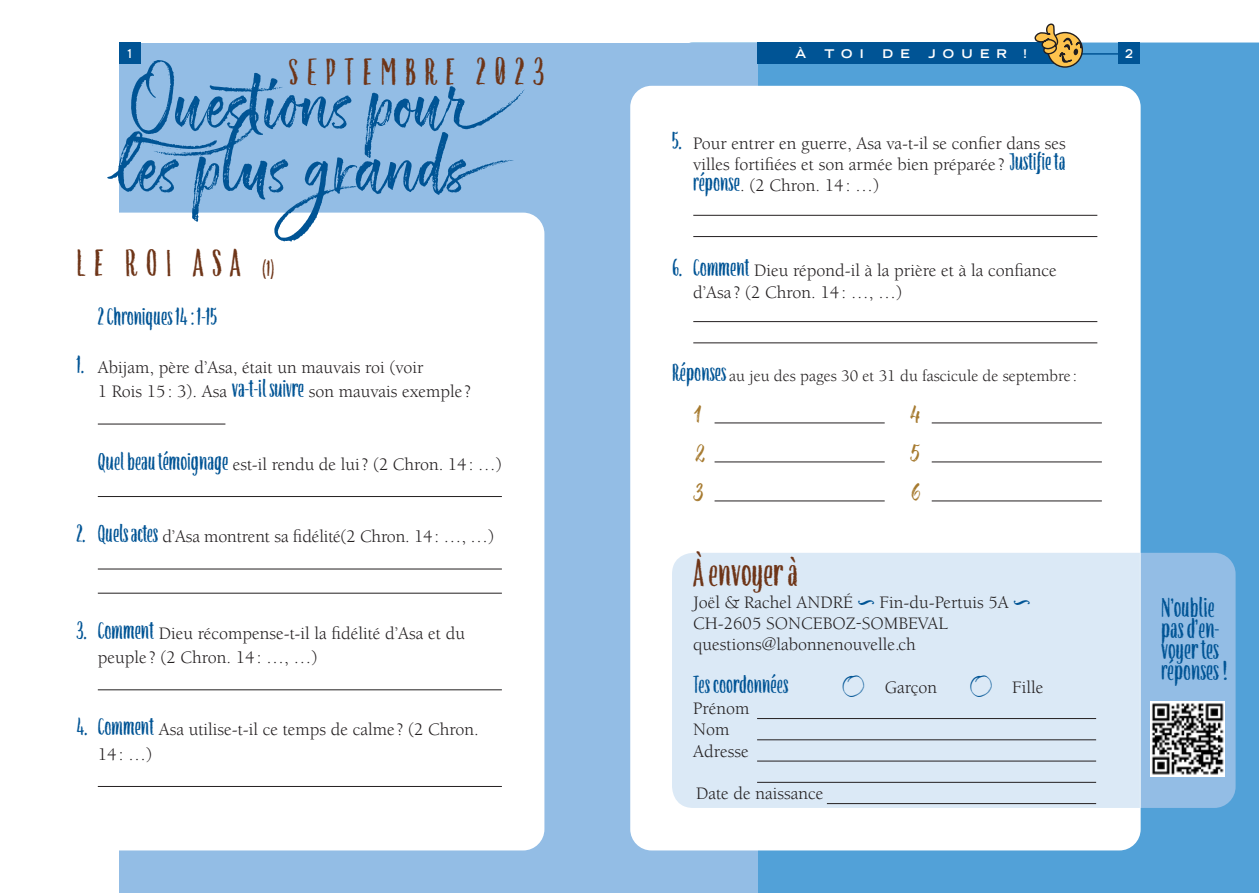
<style>
.page{position:relative;width:1259px;height:893px;background:#fff}
.page>*{position:absolute;margin:0;border:0;box-sizing:border-box;transform-origin:0 0}
.t1{font:72px/63.8px "ATS Script";color:#005495}
.H2_Titre_2e_niveau{font:condensed 42px "ATS Cond";letter-spacing:.2em;color:#6e3518}
.H2_Titre_2e_niveau-2{font:condensed 42px "ATS Cond";color:#6e3518}
.t2{font:condensed 30px/21.3px "ATS Cond";color:#005495}
.T1_Texte{font:condensed 27px "ATS Cond";color:#005495}
.t3{font:27px "ATS Script";color:#a67a2f}
.T1_Texte-2{font:18px/21.3px "Berkeley Pro";color:#231f20}
.T1_Texte_courant{font:16.5px "Berkeley Pro";color:#231f20}
.t4{font:700 expanded 12px "Trade Gothic LT Std";letter-spacing:.6em;color:#fff}
.t5{font:700 expanded 12px "Trade Gothic LT Std";letter-spacing:.6em;color:#fff;scale:.85 1}
.s1{font-family:"ATS Cond";font-stretch:condensed;font-size:27px;color:#005495}
.s2{font-size:24px}
.s3{font-family:"ATS Extras";font-size:22.5px;color:#005495}
</style>
<div class="page">
<div style="left:757px;top:43px;width:502px;height:850px;background:#52a1d8"></div>
<div style="left:119px;top:43px;width:638px;height:850px;background:#93bde5"></div>
<div style="left:672px;top:553px;width:563px;height:255px;background:#93bde5;border-radius:21px"></div>
<div style="left:630px;top:86px;width:510px;height:764px;background:#fff;border-radius:21px"></div>
<div style="left:34px;top:213px;width:510px;height:637px;background:#fff;border-radius:21px"></div>
<div style="left:672px;top:553px;width:468px;height:255px;background:#dbe9f6"></div>
<hr style="left:757px;top:718px;width:339px;height:1px;background:#231f20">
<hr style="left:757px;top:739px;width:339px;height:1px;background:#231f20">
<hr style="left:757px;top:761px;width:339px;height:1px;background:#231f20">
<hr style="left:757px;top:782px;width:339px;height:1px;background:#231f20">
<hr style="left:827px;top:803px;width:269px;height:1px;background:#231f20">
<img style="left:1150px;top:702px;width:75px;height:74px">
<hr style="left:693px;top:215px;width:404px;height:1px;background:#231f20">
<hr style="left:693px;top:236px;width:404px;height:1px;background:#231f20">
<hr style="left:693px;top:321px;width:404px;height:1px;background:#231f20">
<hr style="left:693px;top:343px;width:404px;height:1px;background:#231f20">
<hr style="left:714px;top:423px;width:170px;height:1px;background:#231f20">
<hr style="left:714px;top:462px;width:170px;height:1px;background:#231f20">
<hr style="left:714px;top:501px;width:170px;height:1px;background:#231f20">
<hr style="left:931px;top:423px;width:171px;height:1px;background:#231f20">
<hr style="left:931px;top:462px;width:171px;height:1px;background:#231f20">
<hr style="left:931px;top:501px;width:171px;height:1px;background:#231f20">
<hr style="left:98px;top:424px;width:127px;height:1px;background:#231f20">
<hr style="left:98px;top:496px;width:404px;height:1px;background:#231f20">
<hr style="left:98px;top:569px;width:404px;height:1px;background:#231f20">
<hr style="left:98px;top:593px;width:404px;height:1px;background:#231f20">
<hr style="left:98px;top:689px;width:404px;height:1px;background:#231f20">
<hr style="left:98px;top:786px;width:404px;height:1px;background:#231f20">
<hr style="left:757px;top:53px;width:383px;height:2px;background:#005495">
<div style="left:757px;top:43px;width:308px;height:21px;background:#005495"></div>
<div style="left:1118px;top:43px;width:22px;height:21px;background:#005495"></div>
<div style="left:119px;top:43px;width:21px;height:21px;background:#005495"></div>
<svg style="left:1033px;top:23px;width:50px;height:49px"></svg>
<p class="t5" style="left:126px;top:46px;width:10px">1</p>
<p class="t4" style="left:795px;top:46px;width:12px">À</p>
<p class="t4" style="left:824px;top:46px;width:41px">TOI</p>
<p class="t4" style="left:882px;top:46px;width:29px">D E</p>
<p class="t4" style="left:928px;top:46px;width:80px">JOUER</p>
<p class="t4" style="left:1023px;top:46px;width:5px">!</p>
<p class="t5" style="left:1125px;top:46px;width:10px">2</p>
<h2 class="H2_Titre_2e_niveau" style="left:289px;top:48px;width:257px">SEPTEMBRE 2023</h2>
<h1 class="t1" style="left:119px;top:71px;width:409px">Questions pour les plus grands</h1>
<p class="T1_Texte-2" style="left:693px;top:133px;width:374px;text-align:justify;text-indent:-21px"><span class="s1">5.</span> Pour entrer en guerre, Asa va-t-il se confier dans ses villes fortifiées et son armée bien préparée ? <span class="s1">Justifie ta réponse</span>. (2 Chron. 14: …)</p>
<p class="H2_Titre_2e_niveau" style="left:77px;top:240px;width:199px">LE ROI ASA <span class="s2">(1)</span></p>
<p class="T1_Texte" style="left:98px;top:301px;width:121px">2 Chroniques 14: 1-15</p>
<p class="T1_Texte-2" style="left:98px;top:355px;width:375px;line-height:24.2px;text-indent:-21px"><span class="s1">1.</span> Abijam, père d’Asa, était un mauvais roi (voir<br>1 Rois 15: 3). Asa <span class="s1">va-t-il suivre</span> son mauvais exemple ?</p>
<p class="T1_Texte-2" style="left:98px;top:454px;width:405px"><span class="s1">Quel beau témoignage</span> est-il rendu de lui? (2 Chron. 14: …)</p>
<p class="T1_Texte-2" style="left:77px;top:526px;width:419px"><span class="s1">2. Quels actes</span> d’Asa montrent sa fidélité(2 Chron. 14: …, …)</p>
<p class="T1_Texte-2" style="left:98px;top:621px;width:369px;line-height:24.2px;text-indent:-21px"><span class="s1">3. Comment</span> Dieu récompense-t-il la fidélité d’Asa et du peuple ? (2 Chron. 14: …, …)</p>
<p class="T1_Texte-2" style="left:98px;top:718px;width:383px;line-height:24.2px;text-indent:-21px"><span class="s1">4. Comment</span> Asa utilise-t-il ce temps de calme ? (2 Chron.<br>14: …)</p>
<p class="T1_Texte-2" style="left:693px;top:260px;width:365px;text-indent:-21px"><span class="s1">6. Comment</span> Dieu répond-il à la prière et à la confiance d’Asa ? (2 Chron. 14: …, …)</p>
<p class="T1_Texte_courant" style="left:672px;top:367px;width:406px"><span class="s1">Réponses</span> au jeu des pages 30 et 31 du fascicule de septembre :</p>
<p class="t3" style="left:693px;top:398px;width:11px">1</p>
<p class="t3" style="left:693px;top:437px;width:16px">2</p>
<p class="t3" style="left:693px;top:476px;width:15px">3</p>
<p class="t3" style="left:910px;top:398px;width:15px">4</p>
<p class="t3" style="left:910px;top:437px;width:13px">5</p>
<p class="t3" style="left:910px;top:476px;width:15px">6</p>
<h2 class="H2_Titre_2e_niveau-2" style="left:693px;top:550px;width:106px">À envoyer à</h2>
<p class="T1_Texte-2" style="left:693px;top:591px;width:339px">Joël &amp; Rachel ANDRÉ <sup>…</sup> Fin-du-Pertuis 5A <sup>…<br></sup>CH-2605 SONCEBOZ-SOMBEVAL questions@labonnenouvelle.ch</p>
<h3 class="T1_Texte" style="left:693px;top:669px;width:97px">Tes coordonnées</h3>
<p class="T1_Texte-2" style="left:842px;top:677px;width:96px"><span class="s3">£</span> Garçon</p>
<p class="T1_Texte-2" style="left:969px;top:677px;width:75px"><span class="s3">£</span> Fille</p>
<p class="T1_Texte-2" style="left:693px;top:698px;width:58px">Prénom<br>Nom<br>Adresse</p>
<p class="T1_Texte-2" style="left:696px;top:783px;width:129px">Date de naissance</p>
<h3 class="t2" style="left:1161px;top:596px;width:68px">N’oublie pas d’en&shy;voyer tes réponses !</h3>
</div>
